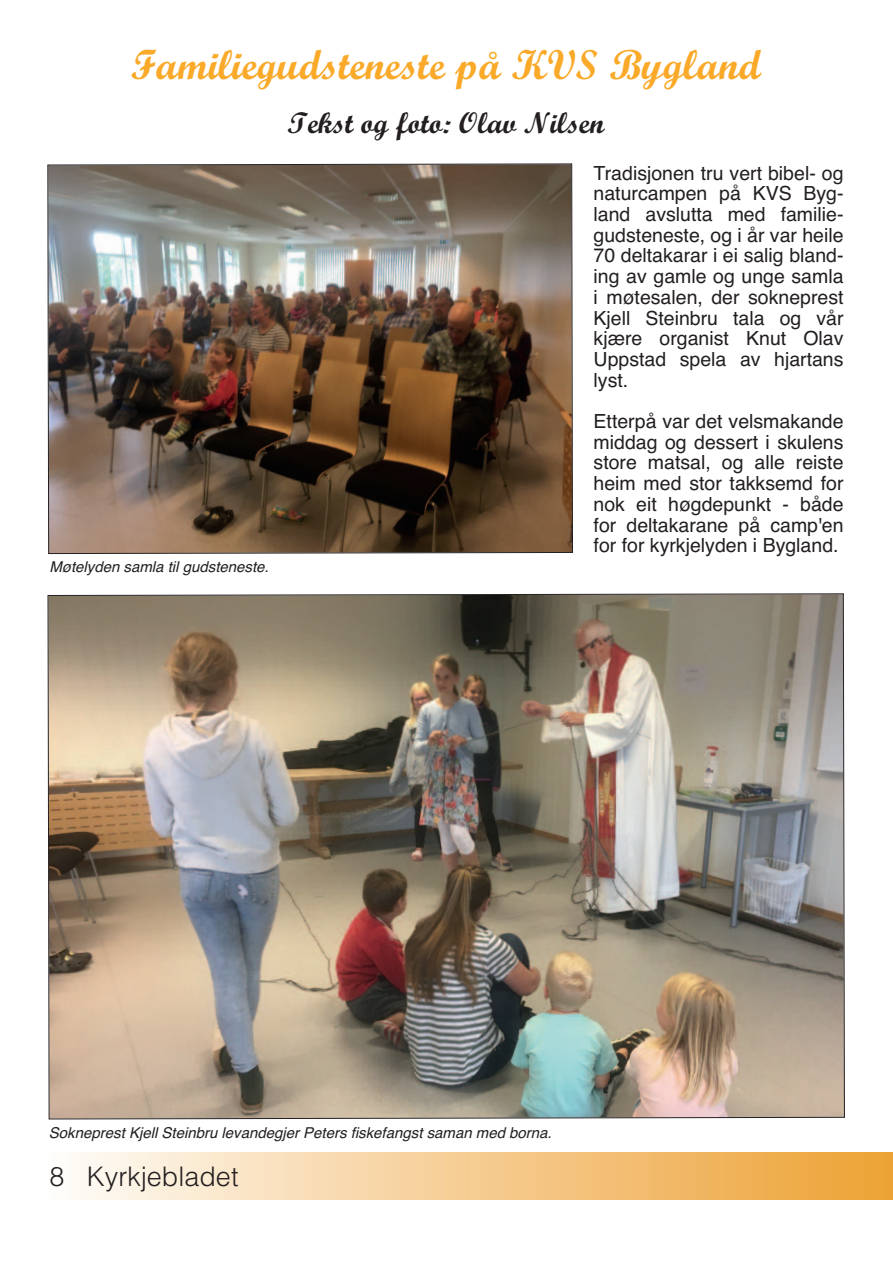
<style>
.page{position:relative;width:893px;height:1263px;background:#fff}
.page>*{position:absolute;margin:0;border:0;box-sizing:border-box;transform-origin:0 0}
.t1{font:700 42px "Script MT Std";color:#faa928}
.t2{font:700 30px "Script MT Std";color:#231f20}
.t3{font:300 27px "Helvetica";color:#231f20}
.t4{font:19.5px/20.7px "Helvetica";color:#231f20;text-align:justify}
.t5{font:italic 15px "Helvetica";color:#231f20}
</style>
<div class="page">
<div style="left:48px;top:1152px;width:845px;height:47px;background:linear-gradient(to right,#fefbf7,#eda133)"></div>
<img style="left:47px;top:593px;width:798px;height:527px">
<img style="left:47px;top:163px;width:526px;height:391px">
<h1 class="t1" style="left:131px;top:49px;width:632px">Familiegudsteneste på KVS Bygland</h1>
<h2 class="t2" style="left:287px;top:112px;width:319px">Tekst og foto: Olav Nilsen</h2>
<p class="t5" style="left:49px;top:558px;width:221px">Møtelyden samla til gudsteneste.</p>
<p class="t4" style="left:594px;top:162px;width:251px">Tradisjonen tru vert bibel- og naturcampen på KVS Byg&shy;land avslutta med familie&shy;gudsteneste, og i år var heile 70 deltakarar i ei salig bland&shy;ing av gamle og unge samla i møtesalen, der sokneprest Kjell Steinbru tala og vår kjære organist Knut Olav Uppstad spela av hjartans lyst.</p>
<p class="t4" style="left:594px;top:411px;width:251px">Etterpå var det velsmakande middag og dessert i skulens store matsal, og alle reiste heim med stor takksemd for nok eit høgdepunkt - både for deltakarane på camp'en for for kyrkjelyden i Bygland.</p>
<p class="t5" style="left:49px;top:1123px;width:504px">Sokneprest Kjell Steinbru levandegjer Peters fiskefangst saman med borna.</p>
<h3 class="t3" style="left:49px;top:1153px;width:191px">8 Kyrkjebladet</h3>
</div>
